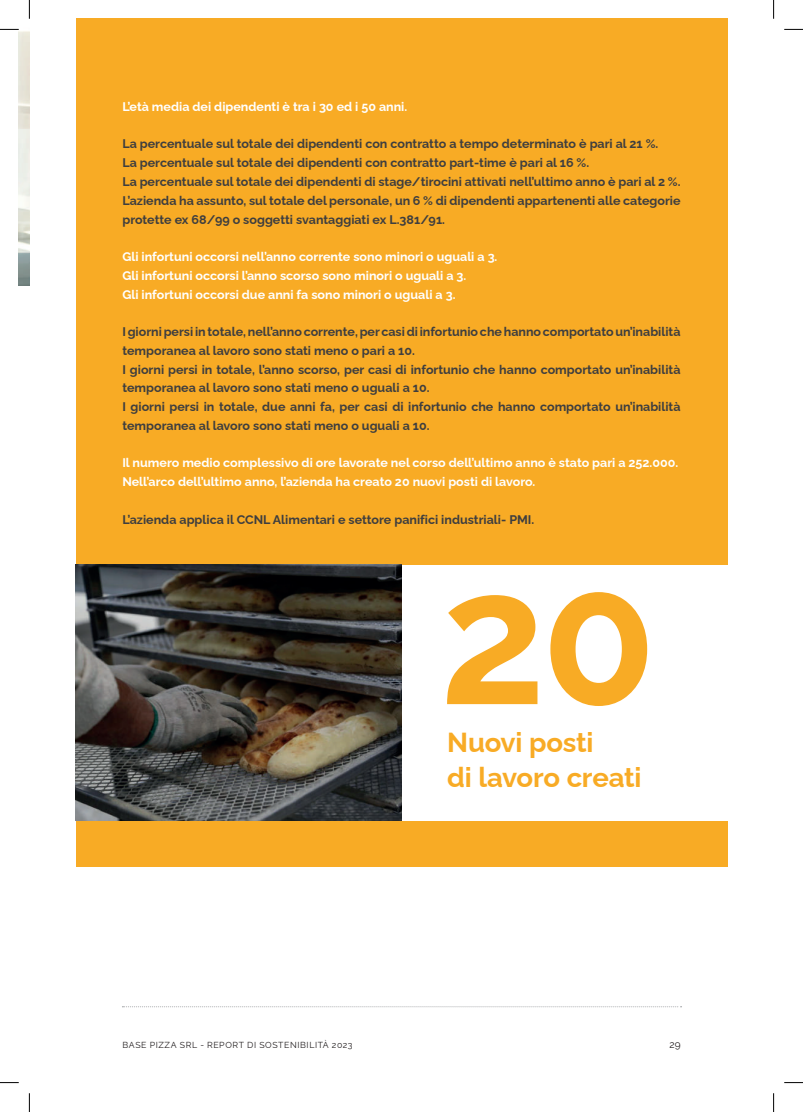
<style>
.page{position:relative;width:803px;height:1112px;background:#fff}
.page>*{position:absolute;margin:0;border:0;box-sizing:border-box;transform-origin:0 0}
.t1{font:700 187.5px "Raleway";color:#f8ab25}
.t2{font:700 27.5px/35px "Raleway";letter-spacing:-.01em;color:#f8ab25}
.t3{font:700 12.5px/18.8px "Raleway";color:#3e3e3f}
.t4{font:700 12.5px/18.8px "Raleway";color:#fff}
.t5{font:10px "Raleway";color:#231f20}
.t6{font:8.75px "Raleway";letter-spacing:.065em;color:#231f20}
</style>
<div class="page">
<svg style="left:122px;top:1006px;width:559px;height:1px"></svg>
<div style="left:76px;top:19px;width:651px;height:847px;background:#f8ab25"></div>
<div style="left:396px;top:564px;width:331px;height:256px;background:#fff"></div>
<img style="left:76px;top:564px;width:325px;height:256px">
<svg style="left:0;top:29px;width:19px;height:1px"></svg>
<svg style="left:784px;top:29px;width:19px;height:1px"></svg>
<svg style="left:0;top:1082px;width:19px;height:1px"></svg>
<svg style="left:784px;top:1082px;width:19px;height:1px"></svg>
<svg style="left:29px;top:0;width:1px;height:19px"></svg>
<svg style="left:29px;top:1093px;width:1px;height:18px"></svg>
<svg style="left:773px;top:0;width:1px;height:19px"></svg>
<svg style="left:773px;top:1093px;width:1px;height:18px"></svg>
<p class="t4" style="left:122px;top:96px;width:286px">L’età media dei dipendenti è tra i 30 ed i 50 anni.</p>
<p class="t3" style="left:122px;top:133px;width:560px">La percentuale sul totale dei dipendenti con contratto a tempo determinato è pari al 21 %.<br>La percentuale sul totale dei dipendenti con contratto part-time è pari al 16 %.<br>La percentuale sul totale dei dipendenti di stage/tirocini attivati nell’ultimo anno è pari al 2 %.<br>L’azienda ha assunto, sul totale del personale, un 6 % di dipendenti appartenenti alle categorie protette ex 68/99 o soggetti svantaggiati ex L.381/91.</p>
<p class="t4" style="left:122px;top:246px;width:376px">Gli infortuni occorsi nell’anno corrente sono minori o uguali a 3.<br>Gli infortuni occorsi l’anno scorso sono minori o uguali a 3.<br>Gli infortuni occorsi due anni fa sono minori o uguali a 3.</p>
<p class="t3" style="left:122px;top:321px;width:560px">I giorni persi in totale, nell’anno corrente, per casi di infortunio che hanno comportato un’inabilità temporanea al lavoro sono stati meno o pari a 10.<br>I giorni persi in totale, l’anno scorso, per casi di infortunio che hanno comportato un’inabilità temporanea al lavoro sono stati meno o uguali a 10.<br>I giorni persi in totale, due anni fa, per casi di infortunio che hanno comportato un’inabilità temporanea al lavoro sono stati meno o uguali a 10.</p>
<p class="t4" style="left:122px;top:452px;width:557px">Il numero medio complessivo di ore lavorate nel corso dell’ultimo anno è stato pari a 252.000.<br>Nell’arco dell’ultimo anno, l’azienda ha creato 20 nuovi posti di lavoro.</p>
<p class="t3" style="left:122px;top:508px;width:413px">L’azienda applica il CCNL Alimentari e settore panifici industriali- PMI.</p>
<h1 class="t1" style="left:440px;top:488px;width:218px">20</h1>
<h2 class="t2" style="left:447px;top:721px;width:196px">Nuovi posti<br>di lavoro creati</h2>
<p class="t6" style="left:122px;top:1037px;width:232px">BASE PIZZA SRL - REPORT DI SOSTENIBILITÀ 2023</p>
<p class="t5" style="left:669px;top:1036px;width:13px">29</p>
</div>
